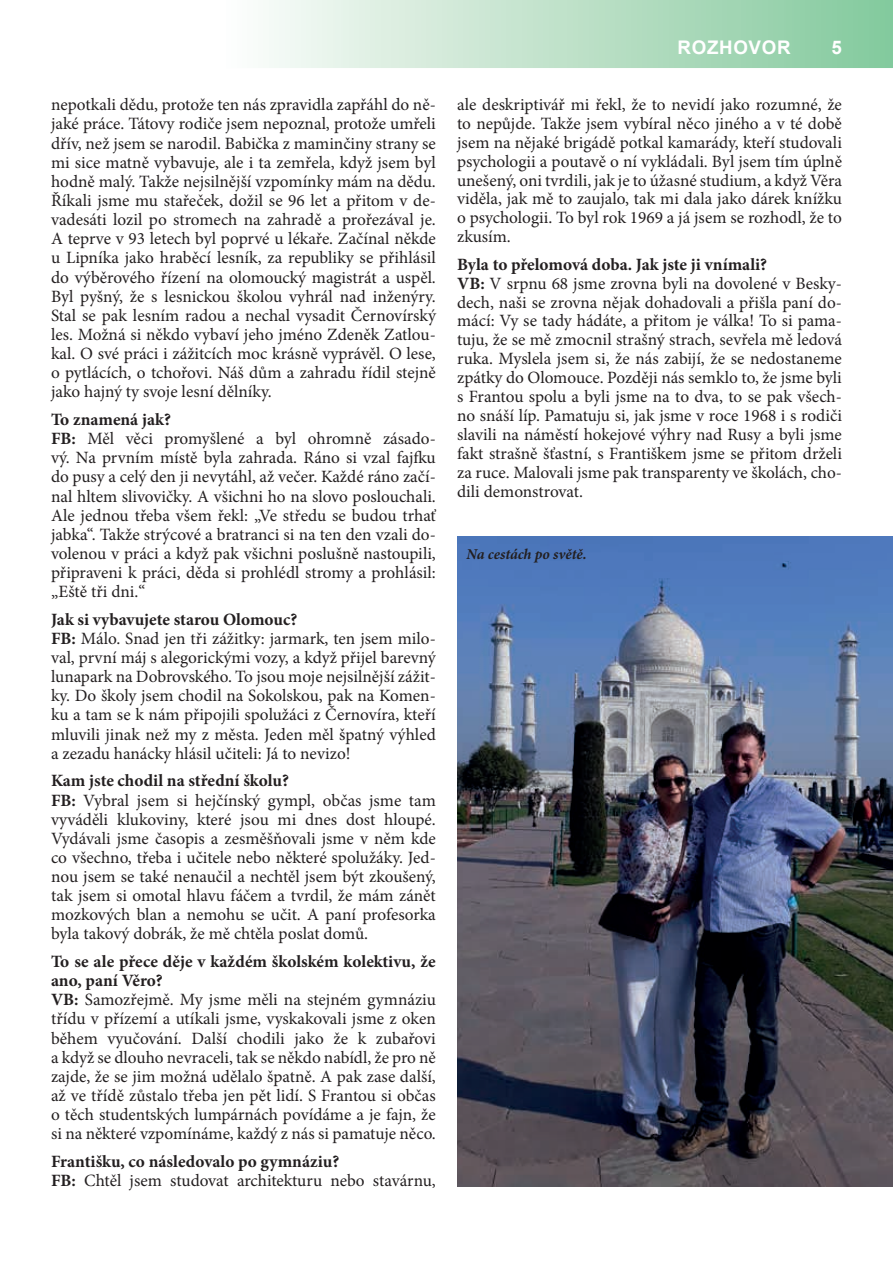
<style>
.page{position:relative;width:893px;height:1263px;background:#fff}
.page>*{position:absolute;margin:0;border:0;box-sizing:border-box;transform-origin:0 0}
.t1{font:700 18.75px "Arial";letter-spacing:.035em;color:#fff}
.t2{font:17.25px/19.2px "Minion Pro";color:#231f20}
.t3{font:italic 700 15px "Minion Pro";letter-spacing:-.005em;color:#231f20}
.s1{font-weight:700}
</style>
<div class="page">
<svg style="left:269px;top:0;width:624px;height:68px;background:#bbe0c8"></svg>
<svg style="left:832px;top:41px;width:9px;height:13px"></svg>
<img style="left:457px;top:537px;width:436px;height:649px">
<p class="t2" style="left:51px;top:95px;width:386px;text-align:justify">nepotkali dědu, protože ten nás zpravidla zapřáhl do ně&shy;jaké práce. Tátovy rodiče jsem nepoznal, protože umřeli dřív, než jsem se narodil. Babička z maminčiny strany se mi sice matně vybavuje, ale i ta zemřela, když jsem byl hodně malý. Takže nejsilnější vzpomínky mám na dědu.<br>Říkali jsme mu stařeček, dožil se 96 let a přitom v de&shy;vadesáti lozil po stromech na zahradě a prořezával je.<br>A teprve v 93 letech byl poprvé u lékaře. Začínal někde u Lipníka jako hraběcí lesník, za republiky se přihlásil do výběrového řízení na olomoucký magistrát a uspěl.<br>Byl pyšný, že s lesnickou školou vyhrál nad inženýry.<br>Stal se pak lesním radou a nechal vysadit Černovírský les. Možná si někdo vybaví jeho jméno Zdeněk Zatlou&shy;kal. O své práci i zážitcích moc krásně vyprávěl. O lese, o pytlácích, o tchořovi. Náš dům a zahradu řídil stejně jako hajný ty svoje lesní dělníky.</p>
<p class="t2" style="left:51px;top:410px;width:386px"><span class="s1">To znamená jak?<br>FB:</span> Měl věci promyšlené a byl ohromně zásado&shy;vý. Na prvním místě byla zahrada. Ráno si vzal fajfku do pusy a celý den ji nevytáhl, až večer. Každé ráno začí&shy;nal hltem slivovičky. A všichni ho na slovo poslouchali.<br>Ale jednou třeba všem řekl: „Ve středu se budou trhať jabka“. Takže strýcové a bratranci si na ten den vzali do&shy;volenou v práci a když pak všichni poslušně nastoupili, připraveni k práci, děda si prohlédl stromy a prohlásil: „Eště tři dni.“</p>
<p class="t2" style="left:51px;top:610px;width:386px"><span class="s1">Jak si vybavujete starou Olomouc?<br>FB:</span> Málo. Snad jen tři zážitky: jarmark, ten jsem milo&shy;val, první máj s alegorickými vozy, a když přijel barevný lunapark na Dobrovského. To jsou moje nejsilnější zážit&shy;ky. Do školy jsem chodil na Sokolskou, pak na Komen&shy;ku a tam se k nám připojili spolužáci z Černovíra, kteří mluvili jinak než my z města. Jeden měl špatný výhled a zezadu hanácky hlásil učiteli: Já to nevizo!</p>
<p class="t2" style="left:51px;top:771px;width:386px"><span class="s1">Kam jste chodil na střední školu?<br>FB:</span> Vybral jsem si hejčínský gympl, občas jsme tam vyváděli klukoviny, které jsou mi dnes dost hloupé.<br>Vydávali jsme časopis a zesměšňovali jsme v něm kde co všechno, třeba i učitele nebo některé spolužáky. Jed&shy;nou jsem se také nenaučil a nechtěl jsem být zkoušený, tak jsem si omotal hlavu fáčem a tvrdil, že mám zánět mozkových blan a nemohu se učit. A paní profesorka byla takový dobrák, že mě chtěla poslat domů.</p>
<p class="t2" style="left:51px;top:952px;width:386px"><span class="s1">To se ale přece děje v každém školském kolektivu, že ano, paní Věro?<br>VB:</span> Samozřejmě. My jsme měli na stejném gymnáziu třídu v přízemí a utíkali jsme, vyskakovali jsme z oken během vyučování. Další chodili jako že k zubařovi a když se dlouho nevraceli, tak se někdo nabídl, že pro ně zajde, že se jim možná udělalo špatně. A pak zase další, až ve třídě zůstalo třeba jen pět lidí. S Frantou si občas o těch studentských lumpárnách povídáme a je fajn, že si na některé vzpomínáme, každý z nás si pamatuje něco.</p>
<p class="t2" style="left:51px;top:1152px;width:386px"><span class="s1">Františku, co následovalo po gymnáziu?<br>FB:</span> Chtěl jsem studovat architekturu nebo stavárnu,</p>
<p class="t1" style="left:678px;top:34px;width:114px">ROZHOVOR</p>
<p class="t1" style="left:831px;top:34px;width:12px">5</p>
<p class="t2" style="left:457px;top:95px;width:386px;text-align:justify">ale deskriptivář mi řekl, že to nevidí jako rozumné, že to nepůjde. Takže jsem vybíral něco jiného a v té době jsem na nějaké brigádě potkal kamarády, kteří studovali psychologii a poutavě o ní vykládali. Byl jsem tím úplně unešený, oni tvrdili, jak je to úžasné studium, a když Věra viděla, jak mě to zaujalo, tak mi dala jako dárek knížku o psychologii. To byl rok 1969 a já jsem se rozhodl, že to zkusím.</p>
<p class="t2" style="left:457px;top:255px;width:386px"><span class="s1">Byla to přelomová doba. Jak jste ji vnímali?<br>VB:</span> V srpnu 68 jsme zrovna byli na dovolené v Besky&shy;dech, naši se zrovna nějak dohadovali a přišla paní do&shy;mácí: Vy se tady hádáte, a přitom je válka! To si pama&shy;tuju, že se mě zmocnil strašný strach, sevřela mě ledová ruka. Myslela jsem si, že nás zabijí, že se nedostaneme zpátky do Olomouce. Později nás semklo to, že jsme byli s Frantou spolu a byli jsme na to dva, to se pak všech&shy;no snáší líp. Pamatuju si, jak jsme v roce 1968 i s rodiči slavili na náměstí hokejové výhry nad Rusy a byli jsme fakt strašně šťastní, s Františkem jsme se přitom drželi za ruce. Malovali jsme pak transparenty ve školách, cho&shy;dili demonstrovat.</p>
<p class="t3" style="left:467px;top:543px;width:122px">Na cestách po světě.</p>
</div>
